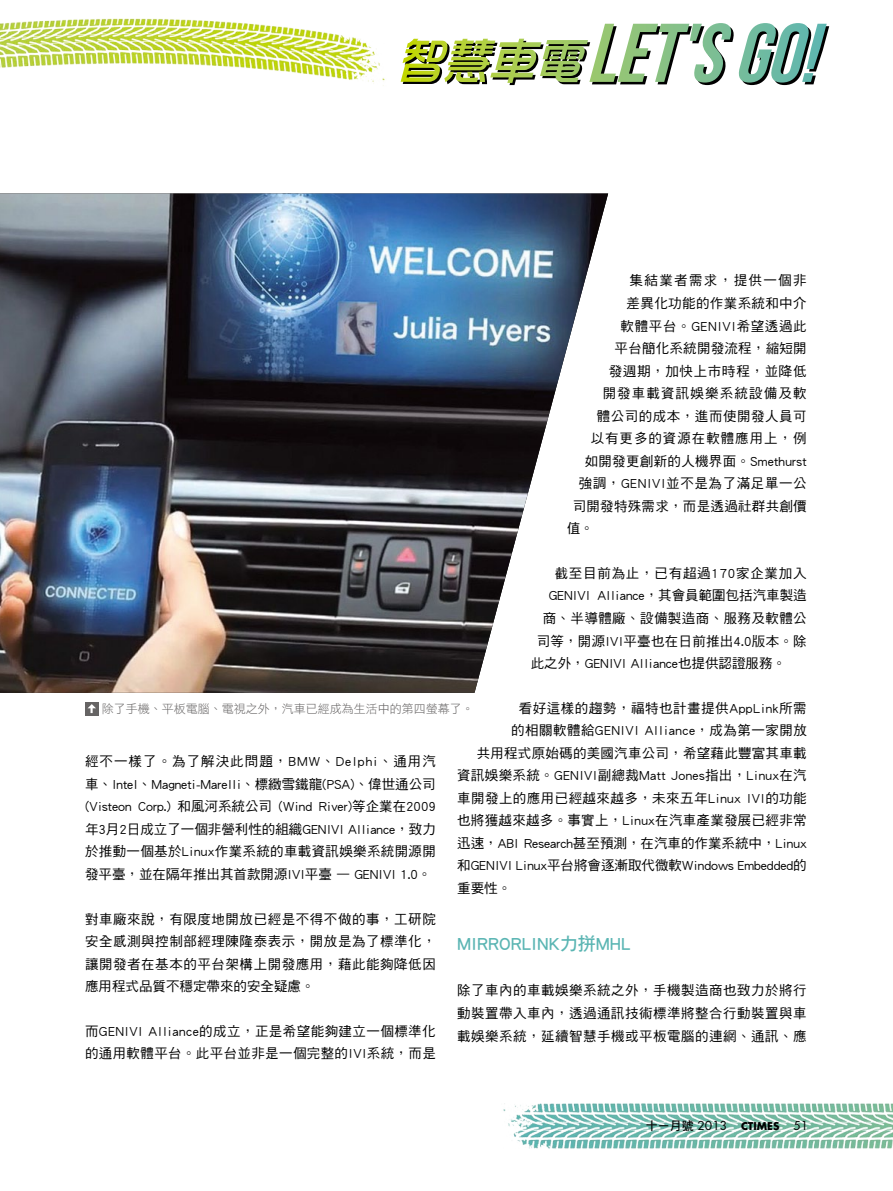
<style>
.page{position:relative;width:893px;height:1191px;background:#fff}
.page>*{position:absolute;margin:0;border:0;box-sizing:border-box;transform-origin:0 0}
.t1{font:18px "DF Hei Std W7";color:#5ab5b3}
.t2{font:13.5px/22.5px "DF Hei Std W5";letter-spacing:.025em;color:#000;text-align:justify}
.t3{font:13.5px "DF Hei Std W5";color:#000}
.t4{font:13.5px "DF Hei Std W5";letter-spacing:.045em;color:#000}
.t5{font:13.5px "DF Hei Std W5";letter-spacing:.055em;color:#000}
.t6{font:13.5px "DF Hei Std W5";letter-spacing:.07em;color:#000}
.t7{font:13.5px "DF Hei Std W5";letter-spacing:.05em;color:#000}
.t8{font:13.5px "DF Hei Std W5";letter-spacing:.085em;color:#000}
.t9{font:13.5px "DF Hei Std W5";letter-spacing:.1em;color:#000}
.t10{font:12px "DF Hei Std W3";color:#666464}
.t11{font:12px "Futura Std";color:#000}
.s1{font-family:"DF Hei Std W7"}
.s2{font-weight:700;font-size:10.5px}
</style>
<div class="page">
<img style="left:0;top:18px;width:401px;height:68px">
<img style="left:503px;top:1103px;width:390px;height:46px">
<svg style="left:401px;top:23px;width:428px;height:62px"></svg>
<img style="left:0;top:193px;width:608px;height:500px">
<div style="left:85px;top:702px;width:14px;height:13px;background:#666464"></div>
<svg style="left:88px;top:704px;width:8px;height:9px"></svg>
<p class="t9" style="left:630px;top:273px;width:178px">集結業者需求，提供一個非</p>
<p class="t2" style="left:627px;top:292px;width:182px">差異化功能的作業系統和中介</p>
<p class="t4" style="left:621px;top:318px;width:188px">軟體平台。GENIVI希望透過此</p>
<p class="t2" style="left:615px;top:337px;width:193px">平台簡化系統開發流程，縮短開</p>
<p class="t7" style="left:609px;top:363px;width:199px">發週期，加快上市時程，並降低</p>
<p class="t8" style="left:603px;top:386px;width:205px">開發車載資訊娛樂系統設備及軟</p>
<p class="t2" style="left:597px;top:404px;width:212px">體公司的成本，進而使開發人員可</p>
<p class="t6" style="left:591px;top:431px;width:217px">以有更多的資源在軟體應用上，例</p>
<p class="t2" style="left:585px;top:449px;width:223px">如開發更創新的人機界面。Smethurst</p>
<p class="t4" style="left:579px;top:476px;width:230px">強調，GENIVI並不是為了滿足單一公</p>
<p class="t2" style="left:573px;top:494px;width:236px">司開發特殊需求，而是透過社群共創價</p>
<p class="t2" style="left:567px;top:517px;width:28px">值。</p>
<p class="t5" style="left:555px;top:566px;width:253px">截至目前為止，已有超過170家企業加入</p>
<p class="t3" style="left:549px;top:588px;width:259px">GENIVI Alliance，其會員範圍包括汽車製造</p>
<p class="t2" style="left:543px;top:606px;width:266px">商、半導體廠、設備製造商、服務及軟體公</p>
<p class="t2" style="left:537px;top:629px;width:271px">司等，開源IVI平臺也在日前推出4.0版本。除</p>
<p class="t3" style="left:531px;top:656px;width:257px">此之外，GENIVI Alliance也提供認證服務。</p>
<p class="t2" style="left:519px;top:696px;width:289px">看好這樣的趨勢，福特也計畫提供AppLink所需</p>
<p class="t2" style="left:511px;top:719px;width:297px">的相關軟體給GENIVI Alliance，成為第一家開放</p>
<p class="t2" style="left:477px;top:741px;width:331px">共用程式原始碼的美國汽車公司，希望藉此豐富其車載</p>
<p class="t2" style="left:457px;top:764px;width:351px">資訊娛樂系統。GENIVI副總裁Matt Jones指出，Linux在汽</p>
<p class="t2" style="left:457px;top:786px;width:351px">車開發上的應用已經越來越多，未來五年Linux IVI的功能</p>
<p class="t2" style="left:457px;top:809px;width:351px">也將獲越來越多。事實上，Linux在汽車產業發展已經非常</p>
<p class="t3" style="left:457px;top:835px;width:351px">迅速，ABI Research甚至預測，在汽車的作業系統中，Linux</p>
<p class="t3" style="left:457px;top:858px;width:351px">和GENIVI Linux平台將會逐漸取代微軟Windows Embedded的</p>
<p class="t2" style="left:457px;top:876px;width:55px">重要性。</p>
<p class="t10" style="left:102px;top:702px;width:374px">除了手機、平板電腦、電視之外，汽車已經成為生活中的第四螢幕了。</p>
<p class="t2" style="left:85px;top:750px;width:352px">經不一樣了。為了解決此問題，BMW、Delphi、通用汽車、Intel、Magneti-Marelli、標緻雪鐵龍(PSA)、偉世通公司(Visteon Corp.) 和風河系統公司 (Wind River)等企業在2009年3月2日成立了一個非營利性的組織GENIVI Alliance，致力於推動一個基於Linux作業系統的車載資訊娛樂系統開源開發平臺，並在隔年推出其首款開源IVI平臺 — GENIVI 1.0。</p>
<p class="t2" style="left:85px;top:907px;width:352px">對車廠來說，有限度地開放已經是不得不做的事，工研院安全感測與控制部經理陳隆泰表示，開放是為了標準化，讓開發者在基本的平台架構上開發應用，藉此能夠降低因應用程式品質不穩定帶來的安全疑慮。</p>
<p class="t2" style="left:85px;top:1019px;width:352px">而GENIVI Alliance的成立，正是希望能夠建立一個標準化的通用軟體平台。此平台並非是一個完整的IVI系統，而是</p>
<p class="t1" style="left:457px;top:934px;width:175px">MIRRORLINK力拼MHL</p>
<p class="t2" style="left:457px;top:979px;width:351px">除了車內的車載娛樂系統之外，手機製造商也致力於將行動裝置帶入車內，透過通訊技術標準將整合行動裝置與車載娛樂系統，延續智慧手機或平板電腦的連網、通訊、應</p>
<p class="t11" style="left:646px;top:1118px;width:164px"><span class="s1">十ㄧ月號</span> 2013 <span class="s2">CTIMES</span> 51</p>
</div>
